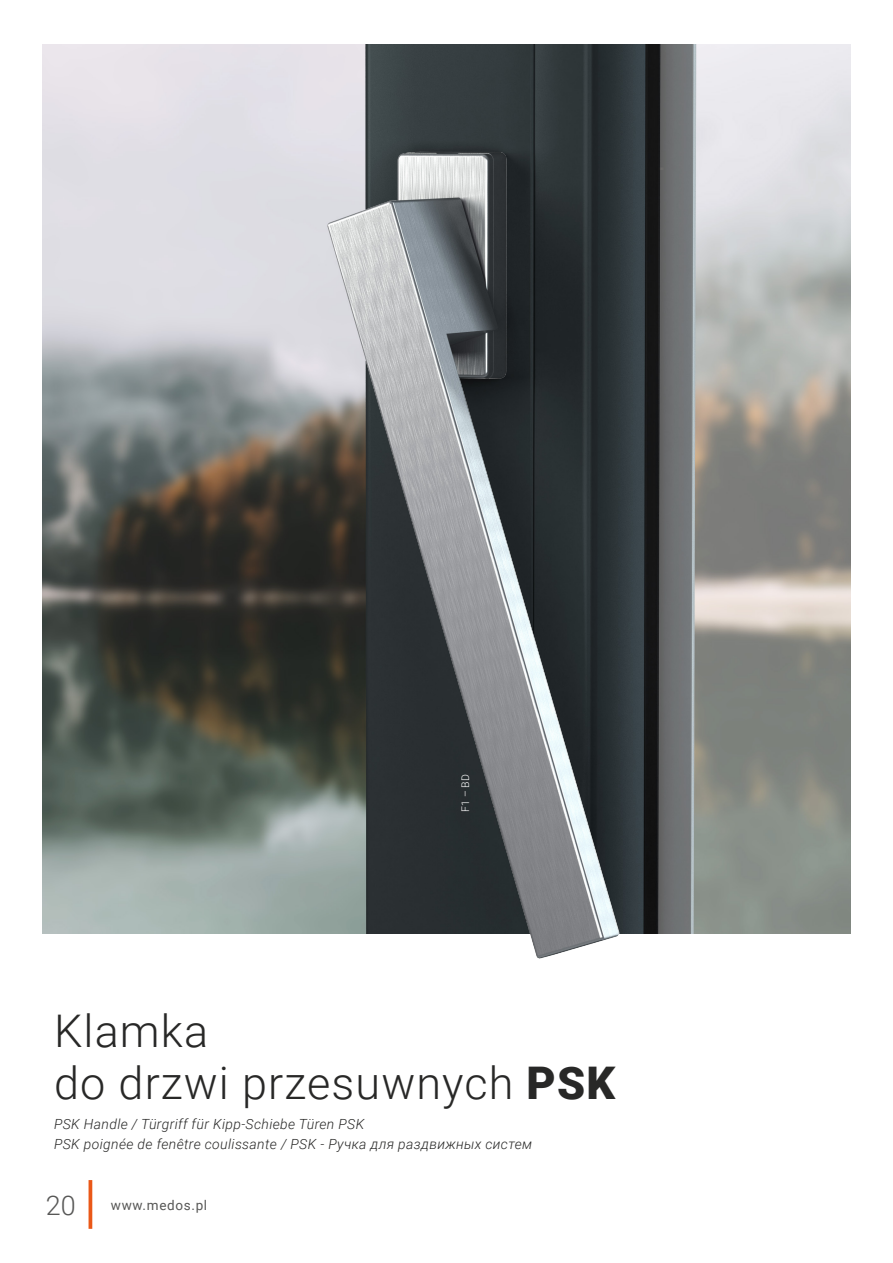
<style>
.page{position:relative;width:893px;height:1263px;background:#fff}
.page>*{position:absolute;margin:0;border:0;box-sizing:border-box;transform-origin:0 0}
.t1{font:300 45px/52.5px "Roboto";letter-spacing:.025em;color:#282827}
.t2{font:300 27px "Roboto";color:#575756}
.t3{font:italic 300 13.95px/19.5px "Roboto";letter-spacing:.025em;color:#282827}
.t4{font:13.5px "Roboto";letter-spacing:.05em;color:#575756}
.t5{font:300 10.5px "Roboto";color:#fff}
.s1{font-weight:900}
</style>
<div class="page">
<hr style="left:89px;top:1180px;width:3px;height:49px;background:#ea5818">
<img style="left:43px;top:44px;width:807px;height:889px">
<img style="left:319px;top:44px;width:325px;height:915px">
<p class="t5" style="left:458px;top:811px;width:38px;rotate:-90deg">F1 – BD</p>
<h1 class="t1" style="left:54px;top:1003px;width:563px">Klamka<br>do drzwi przesuwnych <span class="s1">PSK</span></h1>
<p class="t3" style="left:54px;top:1114px;width:480px">PSK Handle / Türgriff für Kipp-Schiebe Türen PSK<br>PSK poignée de fenêtre coulissante / PSK - Ручка для раздвижных систем</p>
<h2 class="t2" style="left:46px;top:1186px;width:31px">20</h2>
<p class="t4" style="left:111px;top:1196px;width:98px">www.medos.pl</p>
</div>
